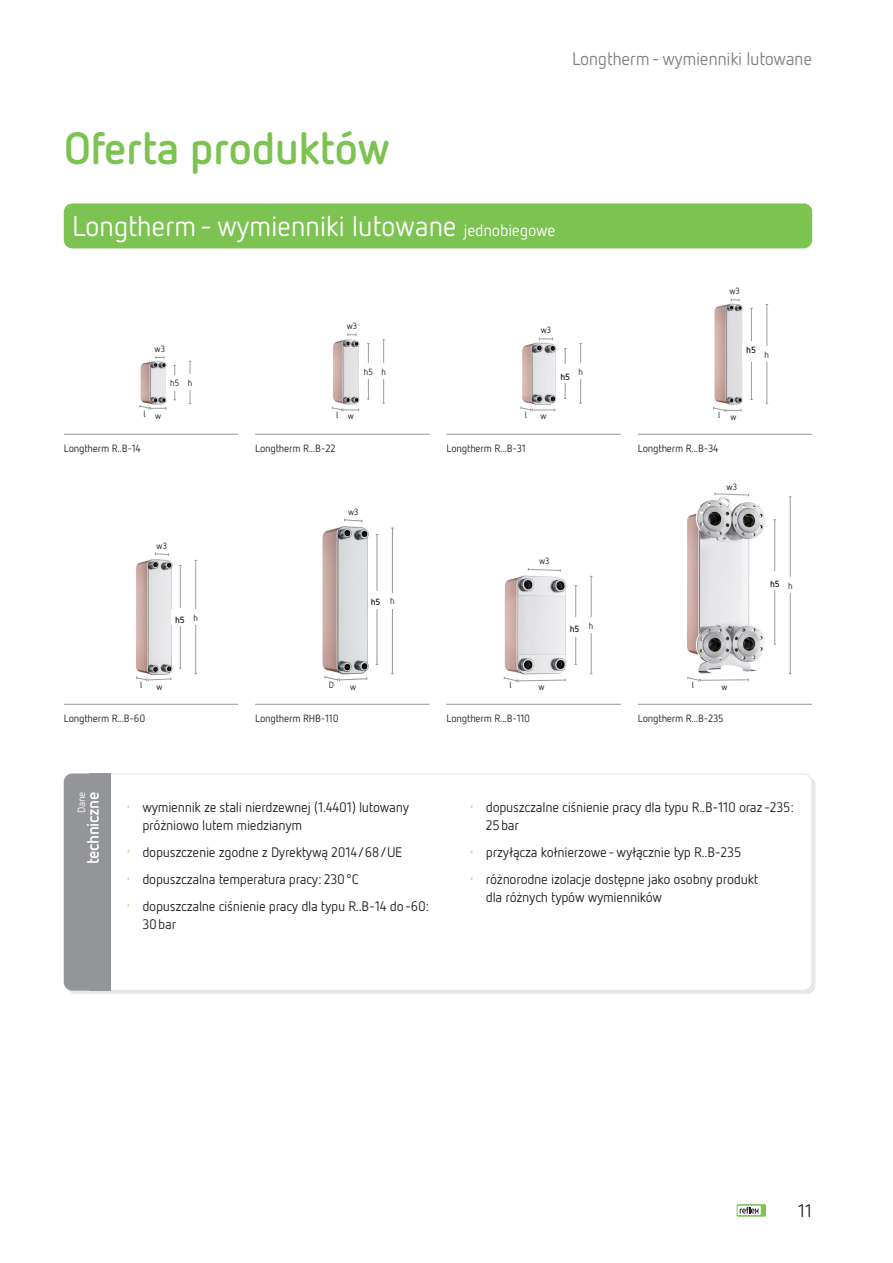
<style>
.page{position:relative;width:893px;height:1263px;background:#fff}
.page>*{position:absolute;margin:0;border:0;box-sizing:border-box;transform-origin:0 0}
.Headline{font:700 45px "Netto Pro";letter-spacing:-.015em;color:#7cc352}
.Subheadline_01{font:28.5px "Netto Pro";letter-spacing:-.015em;color:#fff}
.Topline_links{font:18px "Netto Pro";letter-spacing:-.02em;color:#808285}
.t1{font:18px "Netto Pro";color:#231f20}
.Copytext_7_pt{font:700 16.5px "Netto Pro";letter-spacing:-.02em;color:#fff}
.t2{font:13.8px/18px "Netto Pro";letter-spacing:-.02em;color:#231f20}
.BU_Linie_Produkte{font:10.5px "Netto Pro";letter-spacing:-.02em;color:#231f20}
.Copytext_7_pt-2{font:10.5px "Netto Pro";color:#fff}
.t3{font:9px "Netto OT";color:#1d1d1b}
.Subheadline_02{font:700 9px "Netto Pro";letter-spacing:-.015em;color:#231f20}
.t4{font:9px "Netto OT";color:#231f20}
.t5{font:700 3.75px "Netto Pro";color:#7cc352}
.s1{font-size:16.5px}
</style>
<div class="page">
<div style="left:89px;top:773px;width:22px;height:217px;background:#939598"></div>
<div style="left:64px;top:773px;width:35px;height:217px;background:#939598;border-radius:9px"></div>
<img style="left:140px;top:358px;width:35px;height:47px">
<svg style="left:155px;top:356px;width:10px;height:2px"></svg>
<svg style="left:139px;top:405px;width:28px;height:4px"></svg>
<hr style="left:190px;top:361px;width:1px;height:43px;background:#9d9d9d">
<hr style="left:174px;top:365px;width:1px;height:35px;background:#9d9d9d">
<div style="left:183px;top:375px;width:13px;height:15px;background:#fff"></div>
<div style="left:166px;top:375px;width:17px;height:15px;background:#fff"></div>
<img style="left:522px;top:338px;width:35px;height:67px">
<svg style="left:539px;top:338px;width:14px;height:2px"></svg>
<svg style="left:520px;top:407px;width:36px;height:4px"></svg>
<hr style="left:580px;top:343px;width:1px;height:60px;background:#9d9d9d">
<hr style="left:565px;top:349px;width:1px;height:49px;background:#9d9d9d">
<div style="left:574px;top:364px;width:13px;height:15px;background:#fff"></div>
<div style="left:556px;top:364px;width:18px;height:15px;background:#fff"></div>
<img style="left:333px;top:335px;width:27px;height:70px">
<svg style="left:348px;top:334px;width:9px;height:2px"></svg>
<svg style="left:332px;top:407px;width:27px;height:4px"></svg>
<hr style="left:383px;top:340px;width:1px;height:63px;background:#9d9d9d">
<hr style="left:368px;top:344px;width:1px;height:55px;background:#9d9d9d">
<div style="left:377px;top:364px;width:13px;height:15px;background:#fff"></div>
<div style="left:360px;top:364px;width:17px;height:15px;background:#fff"></div>
<img style="left:714px;top:299px;width:29px;height:106px">
<svg style="left:731px;top:299px;width:9px;height:2px"></svg>
<svg style="left:713px;top:407px;width:29px;height:5px"></svg>
<hr style="left:767px;top:305px;width:1px;height:99px;background:#9d9d9d">
<hr style="left:751px;top:308px;width:1px;height:91px;background:#9d9d9d">
<div style="left:760px;top:346px;width:13px;height:16px;background:#fff"></div>
<div style="left:742px;top:346px;width:18px;height:16px;background:#fff"></div>
<img style="left:504px;top:569px;width:63px;height:108px">
<svg style="left:528px;top:568px;width:33px;height:3px"></svg>
<svg style="left:504px;top:677px;width:62px;height:5px"></svg>
<hr style="left:591px;top:576px;width:1px;height:98px;background:#9d9d9d">
<hr style="left:575px;top:586px;width:1px;height:78px;background:#9d9d9d">
<div style="left:585px;top:617px;width:13px;height:16px;background:#fff"></div>
<div style="left:567px;top:617px;width:18px;height:16px;background:#fff"></div>
<img style="left:136px;top:559px;width:37px;height:116px">
<svg style="left:155px;top:553px;width:14px;height:3px"></svg>
<svg style="left:136px;top:677px;width:36px;height:4px"></svg>
<hr style="left:195px;top:560px;width:1px;height:114px;background:#9d9d9d">
<hr style="left:180px;top:565px;width:1px;height:103px;background:#9d9d9d">
<div style="left:189px;top:609px;width:13px;height:16px;background:#fff"></div>
<div style="left:171px;top:609px;width:18px;height:15px;background:#fff"></div>
<img style="left:687px;top:495px;width:78px;height:179px">
<svg style="left:715px;top:493px;width:34px;height:3px"></svg>
<svg style="left:687px;top:677px;width:62px;height:4px"></svg>
<hr style="left:790px;top:497px;width:1px;height:177px;background:#9d9d9d">
<hr style="left:774px;top:520px;width:1px;height:124px;background:#9d9d9d">
<div style="left:784px;top:577px;width:13px;height:16px;background:#fff"></div>
<div style="left:766px;top:574px;width:18px;height:16px;background:#fff"></div>
<img style="left:322px;top:522px;width:55px;height:154px">
<svg style="left:344px;top:519px;width:18px;height:3px"></svg>
<svg style="left:324px;top:676px;width:43px;height:5px"></svg>
<hr style="left:392px;top:528px;width:1px;height:146px;background:#939598">
<hr style="left:377px;top:534px;width:1px;height:130px;background:#939598">
<div style="left:386px;top:593px;width:13px;height:16px;background:#fff"></div>
<div style="left:368px;top:593px;width:18px;height:16px;background:#fff"></div>
<div style="left:560px;top:365px;width:17px;height:17px;background:#fff"></div>
<div style="left:746px;top:341px;width:16px;height:17px;background:#fff"></div>
<div style="left:770px;top:572px;width:16px;height:17px;background:#fff"></div>
<div style="left:570px;top:619px;width:16px;height:17px;background:#fff"></div>
<div style="left:371px;top:591px;width:16px;height:17px;background:#fff"></div>
<div style="left:175px;top:609px;width:16px;height:17px;background:#fff"></div>
<hr style="left:64px;top:704px;width:174px;height:1px;background:#939598">
<hr style="left:255px;top:704px;width:174px;height:1px;background:#939598">
<hr style="left:446px;top:704px;width:175px;height:1px;background:#939598">
<hr style="left:638px;top:704px;width:174px;height:1px;background:#939598">
<hr style="left:64px;top:434px;width:174px;height:1px;background:#939598">
<hr style="left:255px;top:434px;width:174px;height:1px;background:#939598">
<hr style="left:446px;top:434px;width:175px;height:1px;background:#939598">
<hr style="left:638px;top:434px;width:174px;height:1px;background:#939598">
<div style="left:64px;top:203px;width:748px;height:45px;background:#7cc352;border-radius:9px"></div>
<svg style="left:737px;top:1204px;width:29px;height:13px"></svg>
<svg style="left:737px;top:1206px;width:24px;height:9px"></svg>
<svg style="left:740px;top:1207px;width:19px;height:6px"></svg>
<p class="Topline_links" style="left:572px;top:47px;width:242px">Longtherm - wymienniki lutowane</p>
<p class="Headline" style="left:64px;top:118px;width:328px">Oferta produktów</p>
<p class="Subheadline_01" style="left:72px;top:207px;width:485px">Longtherm - wymienniki lutowane <span class="s1">jednobiegowe</span></p>
<p class="t3" style="left:155px;top:343px;width:12px">w3</p>
<p class="t3" style="left:347px;top:320px;width:12px">w3</p>
<p class="t3" style="left:541px;top:325px;width:12px">w3</p>
<p class="t3" style="left:730px;top:286px;width:12px">w3</p>
<p class="Subheadline_02" style="left:746px;top:343px;width:11px">h5</p>
<p class="t3" style="left:747px;top:349px;width:24px">h2 h</p>
<p class="t3" style="left:143px;top:408px;width:4px">l</p>
<p class="t3" style="left:155px;top:410px;width:8px">w</p>
<p class="t3" style="left:170px;top:377px;width:23px">h5 h</p>
<p class="t3" style="left:364px;top:366px;width:23px">h5 h</p>
<p class="t3" style="left:336px;top:409px;width:4px">l</p>
<p class="t3" style="left:348px;top:410px;width:8px">w</p>
<p class="t3" style="left:525px;top:409px;width:4px">l</p>
<p class="t3" style="left:540px;top:410px;width:8px">w</p>
<p class="t3" style="left:561px;top:366px;width:24px">h2 h</p>
<p class="Subheadline_02" style="left:560px;top:370px;width:11px">h5</p>
<p class="t3" style="left:718px;top:410px;width:4px">l</p>
<p class="BU_Linie_Produkte" style="left:64px;top:441px;width:79px">Longtherm R..B-14</p>
<p class="BU_Linie_Produkte" style="left:255px;top:441px;width:82px">Longtherm R...B-22</p>
<p class="BU_Linie_Produkte" style="left:446px;top:441px;width:81px">Longtherm R...B-31</p>
<p class="BU_Linie_Produkte" style="left:638px;top:441px;width:82px">Longtherm R...B-34</p>
<p class="t3" style="left:730px;top:411px;width:8px">w</p>
<p class="t3" style="left:157px;top:540px;width:12px">w3</p>
<p class="t3" style="left:176px;top:612px;width:24px">h2 h</p>
<p class="Subheadline_02" style="left:175px;top:613px;width:11px">h5</p>
<p class="t3" style="left:140px;top:680px;width:4px">l</p>
<p class="t3" style="left:156px;top:681px;width:8px">w</p>
<p class="t4" style="left:348px;top:506px;width:12px">w3</p>
<p class="t4" style="left:373px;top:596px;width:24px">h2 h</p>
<p class="Subheadline_02" style="left:371px;top:595px;width:11px">h5</p>
<p class="t4" style="left:329px;top:680px;width:7px">D</p>
<p class="t4" style="left:350px;top:681px;width:8px">w</p>
<p class="t3" style="left:510px;top:680px;width:4px">l</p>
<p class="t3" style="left:539px;top:556px;width:12px">w3</p>
<p class="t3" style="left:539px;top:681px;width:8px">w</p>
<p class="t3" style="left:571px;top:620px;width:24px">h2 h</p>
<p class="Subheadline_02" style="left:570px;top:622px;width:11px">h5</p>
<p class="t3" style="left:727px;top:481px;width:12px">w3</p>
<p class="t3" style="left:692px;top:680px;width:4px">l</p>
<p class="t3" style="left:721px;top:681px;width:8px">w</p>
<p class="BU_Linie_Produkte" style="left:64px;top:711px;width:83px">Longtherm R...B-60</p>
<p class="BU_Linie_Produkte" style="left:255px;top:711px;width:85px">Longtherm RHB-110</p>
<p class="BU_Linie_Produkte" style="left:446px;top:711px;width:85px">Longtherm R...B-110</p>
<p class="BU_Linie_Produkte" style="left:638px;top:711px;width:88px">Longtherm R...B-235</p>
<p class="t3" style="left:770px;top:577px;width:10px">h2</p>
<p class="Subheadline_02" style="left:770px;top:577px;width:11px">h5</p>
<p class="t3" style="left:788px;top:580px;width:6px">h</p>
<p class="Copytext_7_pt-2" style="left:75px;top:813px;width:23px;rotate:-90deg">Dane</p>
<p class="Copytext_7_pt" style="left:82px;top:864px;width:74px;rotate:-90deg">techniczne</p>
<p class="t5" style="left:128px;top:804px;width:4px">Z</p>
<p class="t2" style="left:142px;top:797px;width:268px">wymiennik ze stali nierdzewnej (1.4401) lutowany próżniowo lutem miedzianym</p>
<p class="t5" style="left:128px;top:849px;width:4px">Z</p>
<p class="t2" style="left:142px;top:842px;width:261px">dopuszczenie zgodne z Dyrektywą 2014/68/UE</p>
<p class="t5" style="left:128px;top:876px;width:4px">Z</p>
<p class="t2" style="left:142px;top:869px;width:218px">dopuszczalna temperatura pracy: 230°C</p>
<p class="t5" style="left:128px;top:903px;width:4px">Z</p>
<p class="t2" style="left:142px;top:896px;width:288px">dopuszczalne ciśnienie pracy dla typu R..B-14 do -60:<br>30bar</p>
<p class="t5" style="left:471px;top:804px;width:4px">Z</p>
<p class="t2" style="left:486px;top:797px;width:309px">dopuszczalne ciśnienie pracy dla typu R..B-110 oraz -235:<br>25bar</p>
<p class="t5" style="left:471px;top:849px;width:4px">Z</p>
<p class="t2" style="left:486px;top:842px;width:257px">przyłącza kołnierzowe - wyłącznie typ R..B-235</p>
<p class="t5" style="left:471px;top:876px;width:4px">Z</p>
<p class="t2" style="left:486px;top:869px;width:274px">różnorodne izolacje dostępne jako osobny produkt dla różnych typów wymienników</p>
<h3 class="t1" style="left:798px;top:1199px;width:15px">11</h3>
</div>
